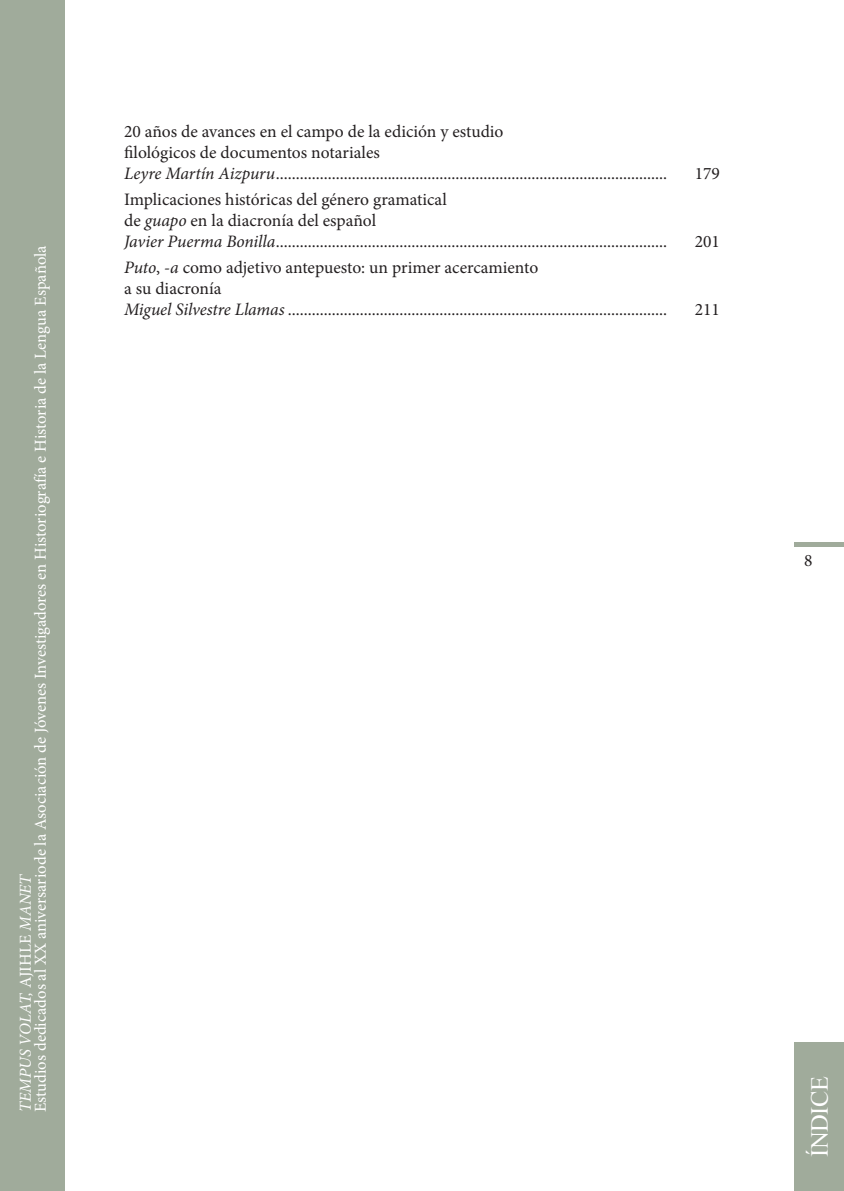
<style>
.page{position:relative;width:844px;height:1191px;background:#fff}
.page>*{position:absolute;margin:0;border:0;box-sizing:border-box;transform-origin:0 0}
.t1{font:24.5px "Times New Roman";letter-spacing:-.015em;color:#fff}
.t2{font:17.5px/21px "Minion Pro";color:#231f20}
.t3{font:16.62px/14.7px "Minion Pro";color:#fff}
.s1{font-style:italic}
</style>
<div class="page">
<div style="left:0;top:0;width:64px;height:1191px;background:#a0ab9b"></div>
<div style="left:794px;top:1042px;width:49px;height:149px;background:#a0ab9b"></div>
<div style="left:794px;top:542px;width:49px;height:5px;background:#a0ab9b"></div>
<p class="t3" style="left:18px;top:1112px;width:868px;rotate:-90deg"><span class="s1">TEMPUS VOLAT,</span> AJIHLE <span class="s1">MANET<br></span>Estudios dedicados al XX aniversariode la Asociación de Jóvenes Investigadores en Historiografía e Historia de la Lengua Española</p>
<p class="t2" style="left:124px;top:121px;width:381px">20 años de avances en el campo de la edición y estudio filológicos de documentos notariales</p>
<p class="t2" style="left:124px;top:163px;width:544px"><span class="s1">Leyre Martín Aizpuru</span>..................................................................................................</p>
<p class="t2" style="left:694px;top:163px;width:27px">179</p>
<p class="t2" style="left:124px;top:189px;width:324px">Implicaciones históricas del género gramatical de <span class="s1">guapo</span> en la diacronía del español</p>
<p class="t2" style="left:124px;top:231px;width:544px"><span class="s1">Javier Puerma Bonilla</span>..................................................................................................</p>
<p class="t2" style="left:694px;top:231px;width:27px">201</p>
<p class="t2" style="left:124px;top:257px;width:415px"><span class="s1">Puto</span>, <span class="s1">-a</span> como adjetivo antepuesto: un primer acercamiento a su diacronía</p>
<p class="t2" style="left:124px;top:299px;width:544px"><span class="s1">Miguel Silvestre Llamas</span> ...............................................................................................</p>
<p class="t2" style="left:694px;top:299px;width:27px">211</p>
<p class="t2" style="left:804px;top:550px;width:10px">8</p>
<h1 class="t1" style="left:802px;top:1157px;width:83px;rotate:-90deg">ÍNDICE</h1>
</div>
